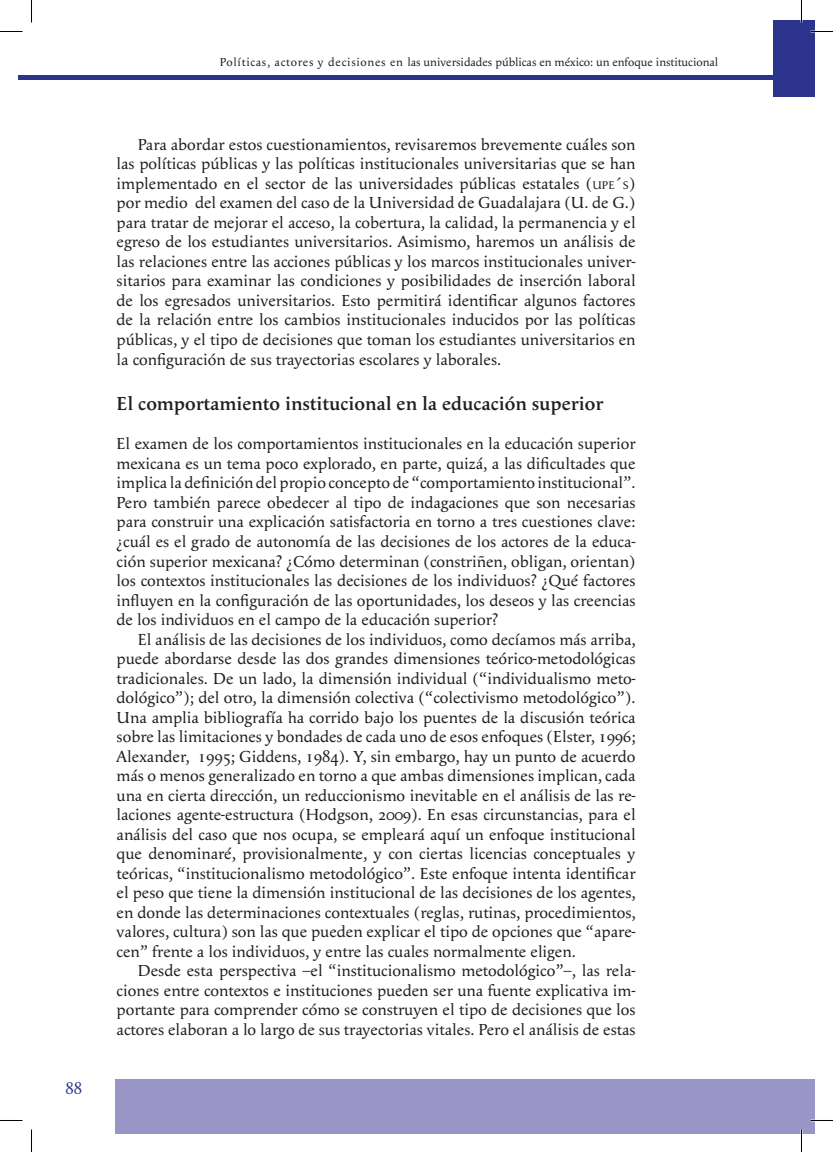
<style>
.page{position:relative;width:833px;height:1152px;background:#fff}
.page>*{position:absolute;margin:0;border:0;box-sizing:border-box;transform-origin:0 0}
.SUBTITULO{font:600 19.5px "Apolline";color:#231f20}
.NORMAL_DESPUES_DE_SU{font:16.5px/19.5px "Apolline";color:#231f20;text-align:justify}
.t1{font:16.5px "Apolline";color:#2b338d}
.t2{font:12px "Apolline";color:#231f20}
.s1{font-size:11.55px}
.s2{font-style:inherit}
</style>
<div class="page">
<div style="left:772px;top:20px;width:29px;height:76px;background:#2b338d"></div>
<div style="left:801px;top:20px;width:13px;height:76px;background:#2b338d"></div>
<div style="left:801px;top:1079px;width:13px;height:54px;background:#9995c6"></div>
<div style="left:115px;top:1079px;width:686px;height:54px;background:#9995c6"></div>
<hr style="left:19px;top:75px;width:755px;height:4px;background:#2b338d">
<hr style="left:810px;top:1119px;width:23px;height:2px;background:#fff">
<hr style="left:800px;top:0;width:2px;height:22px;background:#fff">
<hr style="left:800px;top:1129px;width:2px;height:22px;background:#fff">
<svg style="left:0;top:31px;width:22px;height:1px"></svg>
<svg style="left:810px;top:31px;width:23px;height:1px"></svg>
<svg style="left:0;top:1120px;width:22px;height:1px"></svg>
<svg style="left:810px;top:1120px;width:23px;height:1px"></svg>
<svg style="left:31px;top:0;width:1px;height:22px"></svg>
<svg style="left:31px;top:1129px;width:1px;height:22px"></svg>
<svg style="left:801px;top:0;width:1px;height:22px"></svg>
<svg style="left:801px;top:1129px;width:1px;height:22px"></svg>
<p class="t1" style="left:66px;top:1078px;width:18px">88</p>
<p class="t2" style="left:220px;top:55px;width:500px">Políticas, actores y decisiones en las universidades públicas en méxico: un enfoque institucional</p>
<p class="NORMAL_DESPUES_DE_SU" style="left:117px;top:135px;width:520px;text-indent:21px">Para abordar estos cuestionamientos, revisaremos brevemente cuáles son las políticas públicas y las políticas institucionales universitarias que se han implementado en el sector de las universidades públicas estatales (<span class="s1">UPE</span><span class="s2">´</span><span class="s1">S</span>) por medio del examen del caso de la Universidad de Guadalajara (U. de G.) para tratar de mejorar el acceso, la cobertura, la calidad, la permanencia y el egreso de los estudiantes universitarios. Asimismo, haremos un análisis de las relaciones entre las acciones públicas y los marcos institucionales univer&shy;sitarios para examinar las condiciones y posibilidades de inserción laboral de los egresados universitarios. Esto permitirá identificar algunos factores de la relación entre los cambios institucionales inducidos por las políticas públicas, y el tipo de decisiones que toman los estudiantes universitarios en la configuración de sus trayectorias escolares y laborales.</p>
<p class="SUBTITULO" style="left:117px;top:392px;width:488px">El comportamiento institucional en la educación superior</p>
<p class="NORMAL_DESPUES_DE_SU" style="left:117px;top:434px;width:520px">El examen de los comportamientos institucionales en la educación superior mexicana es un tema poco explorado, en parte, quizá, a las dificultades que implica la definición del propio concepto de “comportamiento institucional”.<br>Pero también parece obedecer al tipo de indagaciones que son necesarias para construir una explicación satisfactoria en torno a tres cuestiones clave: ¿cuál es el grado de autonomía de las decisiones de los actores de la educa&shy;ción superior mexicana? ¿Cómo determinan (constriñen, obligan, orientan) los contextos institucionales las decisiones de los individuos? ¿Qué factores influyen en la configuración de las oportunidades, los deseos y las creencias de los individuos en el campo de la educación superior?</p>
<p class="NORMAL_DESPUES_DE_SU" style="left:117px;top:629px;width:520px;text-indent:21px">El análisis de las decisiones de los individuos, como decíamos más arriba, puede abordarse desde las dos grandes dimensiones teórico-metodológicas tradicionales. De un lado, la dimensión individual (“individualismo meto&shy;dológico”); del otro, la dimensión colectiva (“colectivismo metodológico”).<br>Una amplia bibliografía ha corrido bajo los puentes de la discusión teórica sobre las limitaciones y bondades de cada uno de esos enfoques (Elster, 1996; Alexander, 1995; Giddens, 1984). Y, sin embargo, hay un punto de acuerdo más o menos generalizado en torno a que ambas dimensiones implican, cada una en cierta dirección, un reduccionismo inevitable en el análisis de las re&shy;laciones agente-estructura (Hodgson, 2009). En esas circunstancias, para el análisis del caso que nos ocupa, se empleará aquí un enfoque institucional que denominaré, provisionalmente, y con ciertas licencias conceptuales y teóricas, “institucionalismo metodológico”. Este enfoque intenta identificar el peso que tiene la dimensión institucional de las decisiones de los agentes, en donde las determinaciones contextuales (reglas, rutinas, procedimientos, valores, cultura) son las que pueden explicar el tipo de opciones que “apare&shy;cen” frente a los individuos, y entre las cuales normalmente eligen.</p>
<p class="NORMAL_DESPUES_DE_SU" style="left:117px;top:961px;width:520px;text-indent:21px">Desde esta perspectiva –el “institucionalismo metodológico”–, las rela&shy;ciones entre contextos e instituciones pueden ser una fuente explicativa im&shy;portante para comprender cómo se construyen el tipo de decisiones que los actores elaboran a lo largo de sus trayectorias vitales. Pero el análisis de estas</p>
</div>
